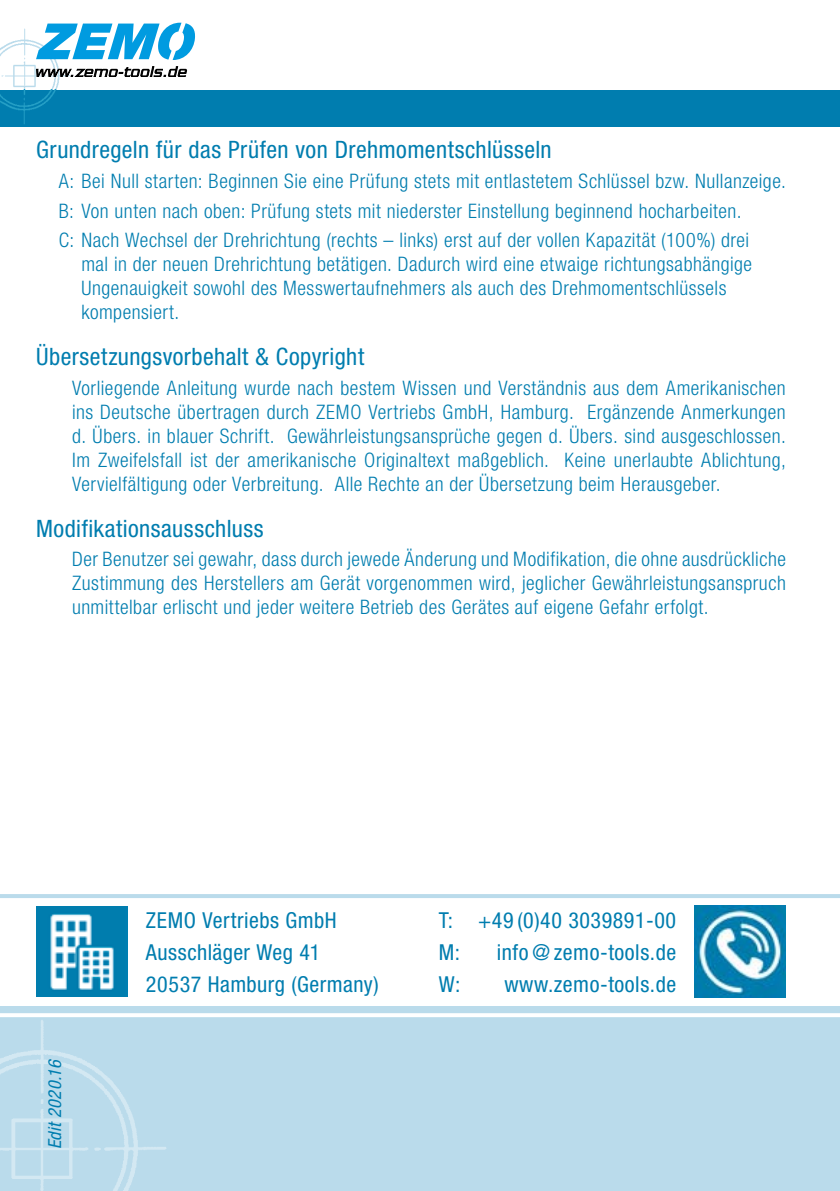
<style>
.page{position:relative;width:840px;height:1191px;background:#fff}
.page>*{position:absolute;margin:0;border:0;box-sizing:border-box;transform-origin:0 0}
.t1{font:condensed 24px "Helvetica Neue LT";letter-spacing:.02em;color:#007daf}
.t2{font:condensed 22px/32px "Helvetica Neue LT";letter-spacing:.025em;color:#007daf}
.t3{font:300 condensed 20px/24px "Helvetica Neue LT";letter-spacing:.025em;color:#007daf}
.t4{font:italic condensed 18px "Helvetica Neue LT";color:#007daf}
</style>
<div class="page">
<div style="left:0;top:90px;width:839px;height:36px;background:#007daf"></div>
<img style="left:0;top:28px;width:79px;height:99px">
<svg style="left:36px;top:23px;width:159px;height:54px"></svg>
<div style="left:0;top:1006px;width:839px;height:185px;background:#badbeb"></div>
<img style="left:0;top:1017px;width:181px;height:174px">
<svg style="left:0;top:1013px;width:839px;height:4px;fill:#fff"></svg>
<hr style="left:0;top:894px;width:839px;height:4px;background:#badbeb">
<img style="left:694px;top:905px;width:91px;height:92px">
<img style="left:36px;top:906px;width:91px;height:90px">
<p class="t1" style="left:36px;top:136px;width:517px">Grundregeln für das Prüfen von Drehmomentschlüsseln</p>
<p class="t3" style="left:59px;top:166px;width:728px;line-height:29.6px">A: Bei Null starten: Beginnen Sie eine Prüfung stets mit entlastetem Schlüssel bzw. Nullanzeige.<br>B: Von unten nach oben: Prüfung stets mit niederster Einstellung beginnend hocharbeiten.<br>C: Nach Wechsel der Drehrichtung (rechts – links) erst auf der vollen Kapazität (100%) drei</p>
<p class="t3" style="left:81px;top:252px;width:671px">mal in der neuen Drehrichtung betätigen. Dadurch wird eine etwaige richtungsabhängige<br>Ungenauigkeit sowohl des Messwertaufnehmers als auch des Drehmomentschlüssels kompensiert.</p>
<p class="t1" style="left:36px;top:343px;width:329px">Übersetzungsvorbehalt &amp; Copyright</p>
<p class="t3" style="left:72px;top:376px;width:714px;text-align:justify">Vorliegende Anleitung wurde nach bestem Wissen und Verständnis aus dem Amerikanischen ins Deutsche übertragen durch ZEMO Vertriebs GmbH, Hamburg. Ergänzende Anmerkungen d. Übers. in blauer Schrift. Gewährleistungsansprüche gegen d. Übers. sind ausgeschlossen.<br>Im Zweifelsfall ist der amerikanische Originaltext maßgeblich. Keine unerlaubte Ablichtung, Vervielfältigung oder Verbreitung. Alle Rechte an der Übersetzung beim Herausgeber.</p>
<p class="t1" style="left:36px;top:514px;width:229px">Modifikationsausschluss</p>
<p class="t3" style="left:72px;top:547px;width:715px;text-align:justify">Der Benutzer sei gewahr, dass durch jewede Änderung und Modifikation, die ohne ausdrückliche Zustimmung des Herstellers am Gerät vorgenommen wird, jeglicher Gewährleistungsanspruch unmittelbar erlischt und jeder weitere Betrieb des Gerätes auf eigene Gefahr erfolgt.</p>
<p class="t4" style="left:44px;top:1149px;width:92px;rotate:-90deg">Edit 2020.16</p>
<p class="t2" style="left:146px;top:904px;width:234px">ZEMO Vertriebs GmbH<br>Ausschläger Weg 41<br>20537 Hamburg (Germany)</p>
<p class="t2" style="left:438px;top:904px;width:239px">T: +49 (0)40 3039891-00<br>M:</p>
<p class="t2" style="left:496px;top:936px;width:181px">info @ zemo-tools.de</p>
<p class="t2" style="left:438px;top:968px;width:23px">W:</p>
<p class="t2" style="left:504px;top:968px;width:173px">www.zemo-tools.de</p>
</div>
